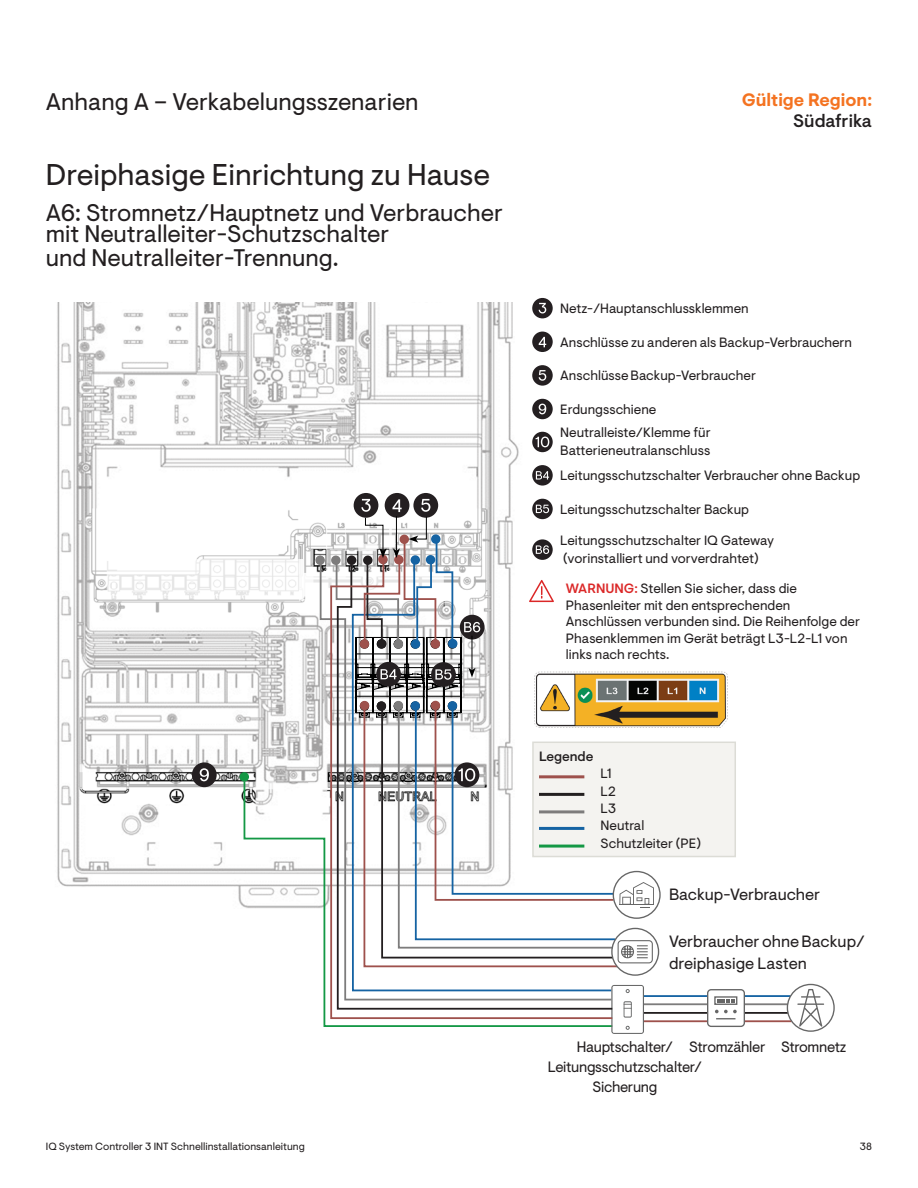
<style>
.page{position:relative;width:918px;height:1188px;background:#fff}
.page>*{position:absolute;margin:0;border:0;box-sizing:border-box;transform-origin:0 0}
.Subheading{font:30px "Enphase Visuelt";color:#231f20}
.Enphase_H2{font:24px/21px "Enphase Visuelt";color:#231f20}
.Enphase_H1{font:24px "Enphase Visuelt";color:#231f20}
.t1{font:700 18px "Enphase Visuelt";color:#f47321}
.t2{font:500 18px "Enphase Visuelt";color:#231f20}
.t3{font:16.35px/21.8px "Enphase Visuelt";color:#231f20}
.t4{font:15px/20px "Enphase Visuelt";letter-spacing:-.02em;color:#231f20;text-align:center}
.t5{font:13.5px/16.5px "Enphase Visuelt";color:#231f20}
.t6{font:500 13.5px "Enphase Visuelt";color:#231f20}
.t7{font:10.5px "Enphase Visuelt";color:#231f20}
.s1{font-weight:500;color:#db2828}
</style>
<div class="page">
<svg style="left:532px;top:465px;width:21px;height:21px"></svg>
<svg style="left:536px;top:471px;width:13px;height:9px"></svg>
<div style="left:532px;top:399px;width:21px;height:20px;background:#241f21;border-radius:50%"></div>
<svg style="left:539px;top:404px;width:7px;height:10px"></svg>
<div style="left:532px;top:298px;width:21px;height:20px;background:#241f21;border-radius:50%"></div>
<svg style="left:539px;top:303px;width:7px;height:11px"></svg>
<div style="left:532px;top:432px;width:21px;height:20px;background:#241f21;border-radius:50%"></div>
<svg style="left:536px;top:437px;width:13px;height:10px"></svg>
<div style="left:532px;top:332px;width:21px;height:20px;background:#241f21;border-radius:50%"></div>
<svg style="left:539px;top:337px;width:7px;height:10px"></svg>
<div style="left:532px;top:365px;width:21px;height:21px;background:#241f21;border-radius:50%"></div>
<svg style="left:539px;top:370px;width:7px;height:11px"></svg>
<img style="left:57px;top:302px;width:462px;height:604px">
<div style="left:315px;top:556px;width:10px;height:9px;background:#7d7c7c;border-radius:50%"></div>
<div style="left:240px;top:772px;width:9px;height:10px;background:#149845;border-radius:50%"></div>
<div style="left:613px;top:871px;width:48px;height:48px;border:1px solid #666;border-radius:50%"></div>
<hr style="left:644px;top:1020px;width:63px;height:2px;background:#9e514c">
<hr style="left:644px;top:1012px;width:63px;height:2px;background:#231f20">
<hr style="left:644px;top:1003px;width:63px;height:2px;background:#7d7c7c">
<hr style="left:644px;top:995px;width:63px;height:2px;background:#1563a3">
<hr style="left:744px;top:1020px;width:48px;height:2px;background:#9e514c">
<hr style="left:744px;top:1012px;width:44px;height:2px;background:#231f20">
<hr style="left:744px;top:1003px;width:44px;height:2px;background:#7d7c7c">
<hr style="left:744px;top:995px;width:47px;height:2px;background:#1563a3">
<svg style="left:799px;top:989px;width:23px;height:38px"></svg>
<hr style="left:797px;top:1003px;width:27px;height:2px;background:#666">
<hr style="left:801px;top:996px;width:20px;height:2px;background:#666">
<div style="left:787px;top:984px;width:48px;height:48px;border:1px solid #666;border-radius:50%"></div>
<svg style="left:243px;top:780px;width:368px;height:247px"></svg>
<div style="left:611px;top:928px;width:48px;height:48px;border:1px solid #666;border-radius:50%"></div>
<svg style="left:617px;top:940px;width:36px;height:24px"></svg>
<svg style="left:706px;top:989px;width:40px;height:38px"></svg>
<div style="left:714px;top:996px;width:23px;height:9px;border:1px solid #666"></div>
<svg style="left:611px;top:985px;width:33px;height:49px"></svg>
<div style="left:385px;top:493px;width:24px;height:25px;background:#241f21;border-radius:50%"></div>
<svg style="left:413px;top:493px;width:25px;height:25px"></svg>
<div style="left:354px;top:493px;width:24px;height:25px;background:#241f21;border-radius:50%"></div>
<svg style="left:319px;top:559px;width:10px;height:442px"></svg>
<div style="left:192px;top:762px;width:25px;height:25px;background:#241f21;border-radius:50%"></div>
<svg style="left:200px;top:768px;width:9px;height:13px"></svg>
<svg style="left:329px;top:559px;width:285px;height:461px"></svg>
<div style="left:532px;top:742px;width:204px;height:115px;background:#f4f3f0;border:2px solid #dcdcd6"></div>
<svg style="left:335px;top:499px;width:319px;height:409px"></svg>
<img style="left:532px;top:669px;width:196px;height:58px">
<p class="Enphase_H1" style="left:46px;top:87px;width:374px">Anhang A – Verkabelungsszenarien</p>
<p class="Subheading" style="left:46px;top:158px;width:446px">Dreiphasige Einrichtung zu Hause</p>
<p class="Enphase_H2" style="left:46px;top:203px;width:458px">A6: Stromnetz/Hauptnetz und Verbraucher mit Neutralleiter-Schutzschalter</p>
<p class="Enphase_H2" style="left:46px;top:248px;width:294px">und Neutralleiter-Trennung.</p>
<p class="t1" style="left:742px;top:89px;width:132px">Gültige Region:</p>
<p class="t2" style="left:793px;top:110px;width:81px">Südafrika</p>
<p class="t5" style="left:560px;top:301px;width:190px">Netz-/Hauptanschlussklemmen</p>
<p class="t5" style="left:560px;top:334px;width:293px">Anschlüsse zu anderen als Backup-Verbrauchern</p>
<p class="t5" style="left:560px;top:368px;width:197px">Anschlüsse Backup-Verbraucher</p>
<p class="t5" style="left:560px;top:402px;width:98px">Erdungsschiene</p>
<p class="t5" style="left:560px;top:424px;width:152px">Neutralleiste/Klemme für</p>
<p class="t5" style="left:560px;top:442px;width:152px">Batterieneutralanschluss</p>
<p class="t5" style="left:560px;top:468px;width:302px">Leitungsschutzschalter Verbraucher ohne Backup</p>
<p class="t5" style="left:560px;top:501px;width:190px">Leitungsschutzschalter Backup</p>
<p class="t5" style="left:560px;top:532px;width:215px">Leitungsschutzschalter IQ Gateway</p>
<p class="t5" style="left:563px;top:550px;width:197px">(vorinstalliert und vorverdrahtet)</p>
<p class="t5" style="left:566px;top:581px;width:296px"><span class="s1">WARNUNG:</span> Stellen Sie sicher, dass die Phasenleiter mit den entsprechenden Anschlüssen verbunden sind. Die Reihenfolge der Phasenklemmen im Gerät beträgt L3-L2-L1 von links nach rechts.</p>
<p class="t6" style="left:539px;top:749px;width:56px">Legende</p>
<p class="t5" style="left:601px;top:766px;width:13px">L1</p>
<p class="t5" style="left:601px;top:783px;width:17px">L2</p>
<p class="t5" style="left:601px;top:817px;width:45px">Neutral</p>
<p class="t5" style="left:601px;top:801px;width:17px">L3</p>
<p class="t5" style="left:601px;top:835px;width:102px">Schutzleiter (PE)</p>
<p class="t3" style="left:669px;top:884px;width:153px">Backup-Verbraucher</p>
<p class="t3" style="left:669px;top:931px;width:197px">Verbraucher ohne Backup/ dreiphasige Lasten</p>
<p class="t4" style="left:577px;top:1037px;width:98px">Hauptschalter/</p>
<p class="t4" style="left:689px;top:1038px;width:78px">Stromzähler</p>
<p class="t4" style="left:781px;top:1037px;width:67px">Stromnetz</p>
<p class="t4" style="left:548px;top:1057px;width:156px">Leitungsschutzschalter/<br>Sicherung</p>
<p class="t7" style="left:46px;top:1140px;width:260px">IQ System Controller 3 INT Schnellinstallationsanleitung</p>
<p class="t7" style="left:860px;top:1140px;width:14px">38</p>
</div>
